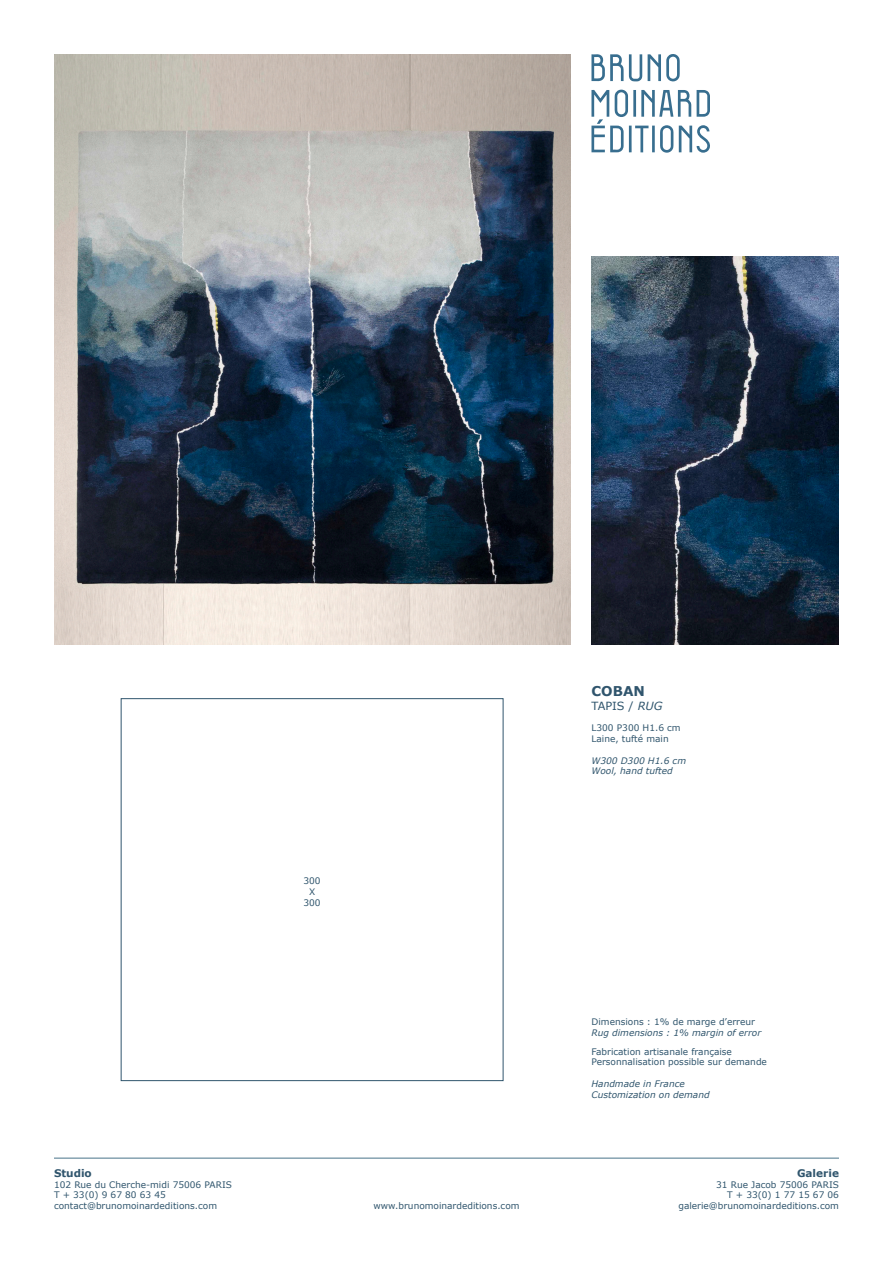
<style>
.page{position:relative;width:893px;height:1263px;background:#fff}
.page>*{position:absolute;margin:0;border:0;box-sizing:border-box;transform-origin:0 0}
.t1{font:700 13.5px "Verdana";color:#30556d}
.t2{font:11.25px "Verdana";color:#30556d}
.t3{font:700 10.5px "Verdana";color:#30556d}
.t4{font:9px/10.8px "Verdana";color:#30556d}
.t5{font:italic 9px/10.8px "Verdana";color:#30556d}
.s1{font-style:italic}
</style>
<div class="page">
<hr style="left:54px;top:1158px;width:785px;height:1px;background:#49748a">
<svg style="left:591px;top:54px;width:51px;height:27px"></svg>
<svg style="left:648px;top:54px;width:32px;height:28px"></svg>
<svg style="left:591px;top:89px;width:119px;height:64px"></svg>
<img style="left:54px;top:54px;width:516px;height:590px">
<div style="left:121px;top:698px;width:382px;height:383px;border:1px solid #30556d"></div>
<img style="left:591px;top:256px;width:248px;height:388px">
<p class="t3" style="left:54px;top:1166px;width:39px">Studio</p>
<p class="t4" style="left:54px;top:1179px;width:180px">102 Rue du Cherche-midi 75006 PARIS<br>T + 33(0) 9 67 80 63 45 contact@brunomoinardeditions.com</p>
<p class="t4" style="left:304px;top:876px;width:19px">300</p>
<p class="t4" style="left:309px;top:887px;width:8px">X</p>
<p class="t4" style="left:304px;top:897px;width:19px">300</p>
<p class="t1" style="left:591px;top:682px;width:55px">COBAN</p>
<p class="t2" style="left:591px;top:698px;width:72px">TAPIS / <span class="s1">RUG</span></p>
<p class="t4" style="left:591px;top:723px;width:91px">L300 P300 H1.6 cm</p>
<p class="t4" style="left:591px;top:733px;width:79px">Laine, tufté main</p>
<p class="t5" style="left:591px;top:755px;width:96px">W300 D300 H1.6 cm</p>
<p class="t5" style="left:591px;top:766px;width:83px">Wool, hand tufted</p>
<p class="t4" style="left:591px;top:1016px;width:165px">Dimensions : 1% de marge d’erreur</p>
<p class="t5" style="left:591px;top:1027px;width:171px">Rug dimensions : 1% margin of error</p>
<p class="t4" style="left:591px;top:1046px;width:177px">Fabrication artisanale française<br>Personnalisation possible sur demande</p>
<p class="t5" style="left:591px;top:1078px;width:120px">Handmade in France<br>Customization on demand</p>
<p class="t3" style="left:797px;top:1166px;width:43px">Galerie</p>
<p class="t4" style="left:716px;top:1179px;width:124px;text-align:right">31 Rue Jacob 75006 PARIS<br>T + 33(0) 1 77 15 67 06</p>
<p class="t4" style="left:373px;top:1201px;width:148px">www.brunomoinardeditions.com</p>
<p class="t4" style="left:678px;top:1201px;width:162px">galerie@brunomoinardeditions.com</p>
</div>
